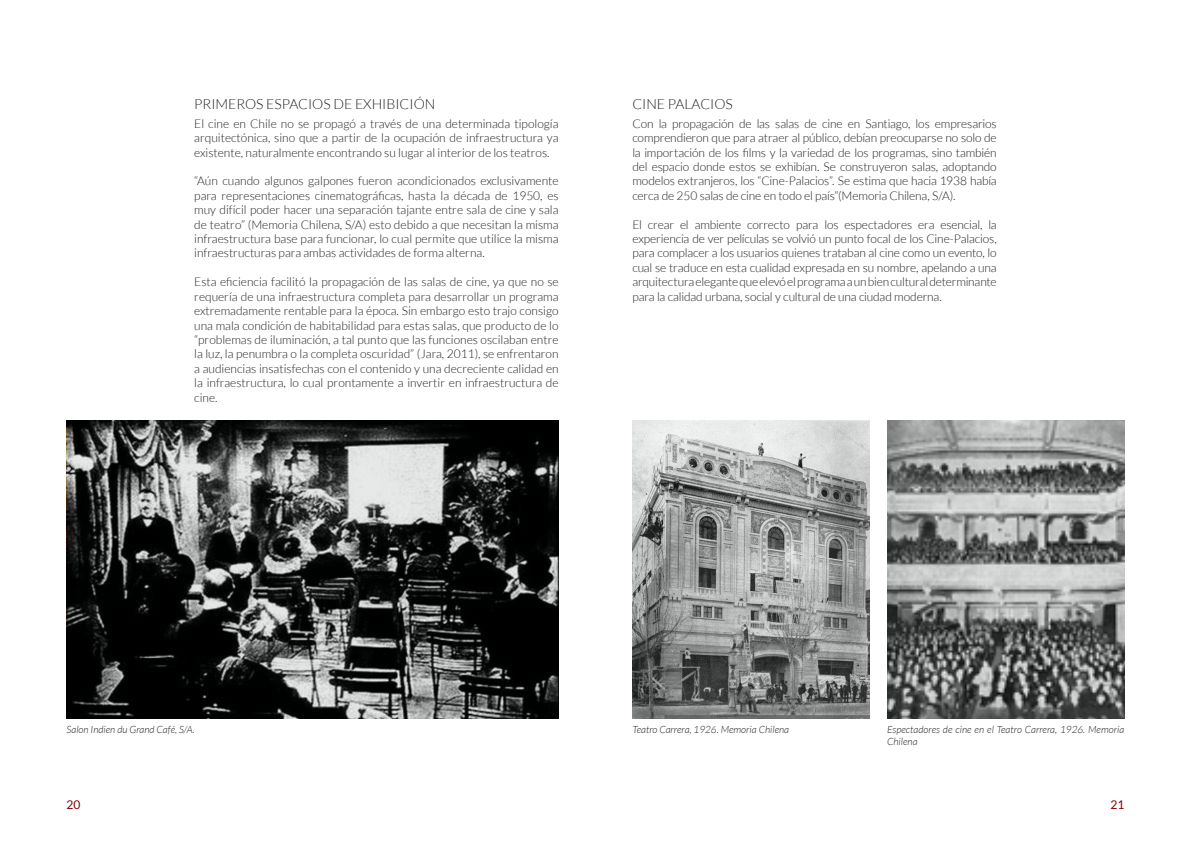
<style>
.page{position:relative;width:1191px;height:842px;background:#fff}
.page>*{position:absolute;margin:0;border:0;box-sizing:border-box;transform-origin:0 0}
.Subtitulo_2{font:300 14px "Lato";color:#231f20}
.t1{font:300 12px/14.4px "Lato";color:#231f20;text-align:justify}
.t2{font:12px "Lato";color:#7f0202}
.t3{font:italic 300 10px/12px "Lato";color:#231f20}
</style>
<div class="page">
<svg style="left:632px;top:420px;width:237px;height:299px;background:#959797"></svg>
<svg style="left:67px;top:420px;width:491px;height:299px;background:#3e4040"></svg>
<svg style="left:887px;top:420px;width:237px;height:299px;background:#838585"></svg>
<p class="Subtitulo_2" style="left:194px;top:97px;width:243px">PRIMEROS ESPACIOS DE EXHIBICIÓN</p>
<p class="t1" style="left:194px;top:116px;width:366px">El cine en Chile no se propagó a través de una determinada tipología arquitectónica, sino que a partir de la ocupación de infraestructura ya existente, naturalmente encontrando su lugar al interior de los teatros.</p>
<p class="t1" style="left:194px;top:174px;width:366px">“Aún cuando algunos galpones fueron acondicionados exclusivamente para representaciones cinematográficas, hasta la década de 1950, es muy difícil poder hacer una separación tajante entre sala de cine y sala de teatro” (Memoria Chilena, S/A) esto debido a que necesitan la misma infraestructura base para funcionar, lo cual permite que utilice la misma infraestructuras para ambas actividades de forma alterna.</p>
<p class="t1" style="left:194px;top:275px;width:366px">Esta eficiencia facilitó la propagación de las salas de cine, ya que no se requería de una infraestructura completa para desarrollar un programa extremadamente rentable para la época. Sin embargo esto trajo consigo una mala condición de habitabilidad para estas salas, que producto de lo “problemas de iluminación, a tal punto que las funciones oscilaban entre la luz, la penumbra o la completa oscuridad” (Jara, 2011), se enfrentaron a audiencias insatisfechas con el contenido y una decreciente calidad en la infraestructura, lo cual prontamente a invertir en infraestructura de cine.</p>
<p class="Subtitulo_2" style="left:632px;top:97px;width:102px">CINE PALACIOS</p>
<p class="t1" style="left:632px;top:116px;width:366px">Con la propagación de las salas de cine en Santiago, los empresarios comprendieron que para atraer al público, debían preocuparse no solo de la importación de los films y la variedad de los programas, sino también del espacio donde estos se exhibían. Se construyeron salas, adoptando modelos extranjeros, los “Cine-Palacios”. Se estima que hacia 1938 había cerca de 250 salas de cine en todo el país”(Memoria Chilena, S/A).</p>
<p class="t1" style="left:632px;top:217px;width:366px">El crear el ambiente correcto para los espectadores era esencial, la experiencia de ver películas se volvió un punto focal de los Cine-Palacios, para complacer a los usuarios quienes trataban al cine como un evento, lo cual se traduce en esta cualidad expresada en su nombre, apelando a una arquitectura elegante que elevó el programa a un bien cultural determinante para la calidad urbana, social y cultural de una ciudad moderna.</p>
<p class="t3" style="left:67px;top:723px;width:129px">Salon Indien du Grand Café, S/A.</p>
<p class="t3" style="left:632px;top:723px;width:158px">Teatro Carrera, 1926. Memoria Chilena</p>
<p class="t3" style="left:887px;top:723px;width:239px">Espectadores de cine en el Teatro Carrera, 1926. Memoria<br>Chilena</p>
<p class="t2" style="left:67px;top:798px;width:15px">20</p>
<p class="t2" style="left:1110px;top:798px;width:15px">21</p>
</div>
